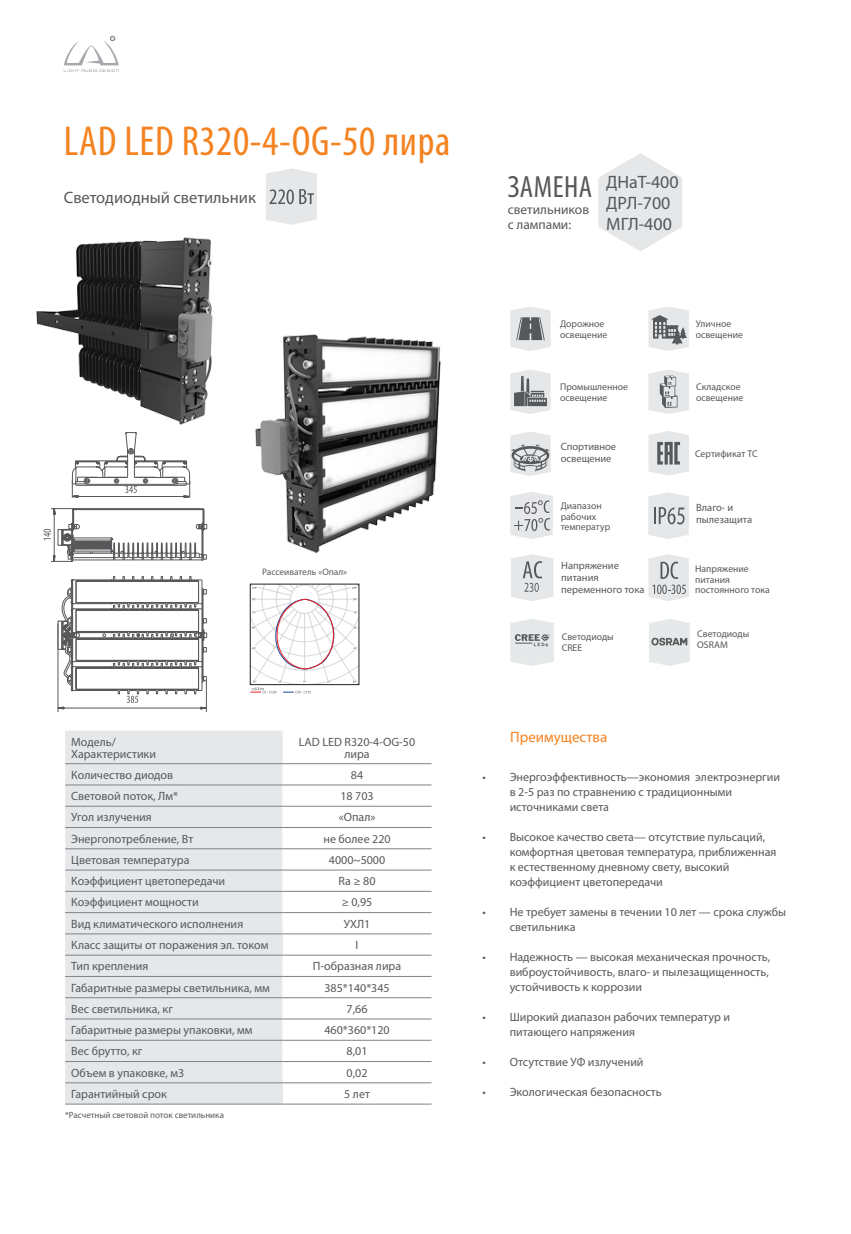
<style>
.page{position:relative;width:851px;height:1234px;background:#fff}
.page>*{position:absolute;margin:0;border:0;box-sizing:border-box;transform-origin:0 0}
.t1{font:condensed 42px "Myriad Pro";letter-spacing:.015em;color:#f58220}
.t2{font:condensed 30.75px "Myriad Pro";letter-spacing:.015em;color:#57585a}
.t3{font:18px "Myriad Pro";color:#57585a}
.t4{font:16.5px "Myriad Pro";color:#57585a}
.t5{font:15px "Myriad Pro";color:#f58220}
.t6{font:13.5px "Myriad Pro";color:#57585a}
.t7{font:12px/15px "Myriad Pro";color:#57585a}
.t8{font:10.5px/12px "Myriad Pro";color:#57585a}
.t9{font:9.75px/10.5px "Myriad Pro";color:#57585a}
.t10{font:9.3px "Myriad Pro";color:#57585a}
.t11{font:9px "Myriad Pro";color:#57585a}
</style>
<div class="page">
<img style="left:255px;top:334px;width:186px;height:220px">
<svg style="left:249px;top:583px;width:111px;height:110px"></svg>
<svg style="left:598px;top:153px;width:84px;height:98px"></svg>
<svg style="left:266px;top:168px;width:51px;height:57px;background:#dedee0"></svg>
<svg style="left:64px;top:36px;width:55px;height:36px"></svg>
<svg style="left:71px;top:440px;width:120px;height:58px"></svg>
<svg style="left:57px;top:576px;width:151px;height:136px"></svg>
<svg style="left:44px;top:508px;width:163px;height:54px"></svg>
<img style="left:36px;top:237px;width:177px;height:203px">
<svg style="left:648px;top:554px;width:40px;height:47px;background:#d7d8da"></svg>
<svg style="left:510px;top:370px;width:40px;height:44px;background:#c2c3c5"></svg>
<svg style="left:648px;top:370px;width:40px;height:44px;background:#d7d8da"></svg>
<svg style="left:648px;top:306px;width:40px;height:45px;background:#c5c6c8"></svg>
<svg style="left:510px;top:306px;width:40px;height:45px;background:#c2c3c5"></svg>
<svg style="left:648px;top:431px;width:40px;height:44px;background:#cccdcf"></svg>
<svg style="left:510px;top:432px;width:40px;height:44px;background:#c7c8ca"></svg>
<svg style="left:510px;top:619px;width:44px;height:46px;background:#dcdede"></svg>
<svg style="left:649px;top:619px;width:40px;height:46px;background:#dbdddd"></svg>
<svg style="left:511px;top:554px;width:42px;height:47px;background:#dddddf"></svg>
<svg style="left:648px;top:492px;width:40px;height:47px;background:#d9dadc"></svg>
<svg style="left:510px;top:492px;width:42px;height:47px;background:#d8d9db"></svg>
<div style="left:65px;top:731px;width:217px;height:351px;background:#e6e7e9"></div>
<svg style="left:282px;top:764px;width:149px;height:339px"></svg>
<div style="left:65px;top:933px;width:217px;height:21px;background:#e6e7e9"></div>
<div style="left:65px;top:1082px;width:217px;height:21px;background:#e6e7e9"></div>
<hr style="left:65px;top:763px;width:217px;height:1px;background:#808285">
<hr style="left:65px;top:784px;width:217px;height:1px;background:#808285">
<hr style="left:65px;top:805px;width:217px;height:1px;background:#808285">
<hr style="left:65px;top:827px;width:217px;height:1px;background:#808285">
<hr style="left:65px;top:848px;width:217px;height:1px;background:#808285">
<hr style="left:65px;top:869px;width:217px;height:1px;background:#808285">
<hr style="left:282px;top:869px;width:149px;height:1px;background:#808285">
<hr style="left:65px;top:890px;width:217px;height:1px;background:#808285">
<hr style="left:282px;top:890px;width:149px;height:1px;background:#808285">
<hr style="left:65px;top:954px;width:217px;height:1px;background:#808285">
<hr style="left:65px;top:975px;width:217px;height:1px;background:#808285">
<hr style="left:65px;top:997px;width:217px;height:1px;background:#808285">
<hr style="left:65px;top:1018px;width:217px;height:1px;background:#808285">
<hr style="left:65px;top:1039px;width:217px;height:1px;background:#808285">
<hr style="left:65px;top:1061px;width:217px;height:1px;background:#808285">
<hr style="left:282px;top:763px;width:149px;height:1px;background:#808285">
<hr style="left:282px;top:784px;width:149px;height:1px;background:#808285">
<hr style="left:282px;top:805px;width:149px;height:1px;background:#808285">
<hr style="left:282px;top:827px;width:149px;height:1px;background:#808285">
<hr style="left:282px;top:848px;width:149px;height:1px;background:#808285">
<hr style="left:65px;top:912px;width:217px;height:1px;background:#808285">
<hr style="left:282px;top:912px;width:149px;height:1px;background:#808285">
<hr style="left:65px;top:933px;width:217px;height:1px;background:#808285">
<hr style="left:282px;top:933px;width:149px;height:1px;background:#808285">
<hr style="left:282px;top:954px;width:149px;height:1px;background:#808285">
<hr style="left:282px;top:975px;width:149px;height:1px;background:#808285">
<hr style="left:282px;top:997px;width:149px;height:1px;background:#808285">
<hr style="left:282px;top:1018px;width:149px;height:1px;background:#808285">
<hr style="left:282px;top:1039px;width:149px;height:1px;background:#808285">
<hr style="left:282px;top:1061px;width:149px;height:1px;background:#808285">
<hr style="left:282px;top:1082px;width:149px;height:1px;background:#808285">
<hr style="left:282px;top:1103px;width:149px;height:1px;background:#808285">
<hr style="left:65px;top:1082px;width:217px;height:1px;background:#808285">
<hr style="left:65px;top:1103px;width:217px;height:1px;background:#808285">
<p class="t1" style="left:64px;top:115px;width:388px">LAD LED R320-4-OG-50 лира</p>
<p class="t4" style="left:64px;top:187px;width:193px">Светодиодный светильник</p>
<p class="t2" style="left:507px;top:168px;width:86px">ЗАМЕНА</p>
<p class="t3" style="left:606px;top:171px;width:74px">ДНаТ-400</p>
<p class="t3" style="left:606px;top:192px;width:66px">ДРЛ-700</p>
<p class="t3" style="left:606px;top:212px;width:67px">МГЛ-400</p>
<p class="t6" style="left:507px;top:201px;width:83px">светильников</p>
<p class="t6" style="left:507px;top:216px;width:65px">с лампами:</p>
<p class="t9" style="left:560px;top:318px;width:49px">Дорожное освещение</p>
<p class="t9" style="left:695px;top:318px;width:49px">Уличное освещение</p>
<p class="t9" style="left:560px;top:381px;width:69px">Промышленное</p>
<p class="t9" style="left:560px;top:392px;width:49px">освещение</p>
<p class="t9" style="left:696px;top:381px;width:46px">Складское</p>
<p class="t9" style="left:696px;top:392px;width:49px">освещение</p>
<p class="t8" style="left:560px;top:440px;width:57px">Спортивное</p>
<p class="t8" style="left:560px;top:452px;width:52px">освещение</p>
<p class="t9" style="left:695px;top:448px;width:64px">Сертификат ТС</p>
<p class="t9" style="left:560px;top:500px;width:43px">Диапазон</p>
<p class="t9" style="left:560px;top:511px;width:51px">рабочих температур</p>
<p class="t8" style="left:696px;top:501px;width:57px">Влаго- и пылезащита</p>
<p class="t10" style="left:262px;top:566px;width:86px">Рассеиватель «Опал»</p>
<p class="t8" style="left:561px;top:559px;width:85px">Напряжение питания переменного тока</p>
<p class="t9" style="left:695px;top:563px;width:55px">Напряжение</p>
<p class="t9" style="left:695px;top:573px;width:36px">питания</p>
<p class="t9" style="left:695px;top:584px;width:76px">постоянного тока</p>
<p class="t9" style="left:561px;top:631px;width:53px">Светодиоды</p>
<p class="t9" style="left:561px;top:641px;width:22px">CREE</p>
<p class="t9" style="left:697px;top:628px;width:53px">Светодиоды</p>
<p class="t9" style="left:697px;top:639px;width:32px">OSRAM</p>
<p class="t7" style="left:71px;top:733px;width:46px">Модель/</p>
<p class="t7" style="left:71px;top:745px;width:86px">Характеристики</p>
<p class="t7" style="left:299px;top:735px;width:118px;line-height:12px;text-align:center">LAD LED R320-4-OG-50 лира</p>
<p class="t7" style="left:71px;top:767px;width:103px">Количество диодов</p>
<p class="t7" style="left:351px;top:767px;width:14px">84</p>
<p class="t7" style="left:71px;top:788px;width:108px">Световой поток, Лм*</p>
<p class="t7" style="left:340px;top:788px;width:35px">18 703</p>
<p class="t7" style="left:71px;top:809px;width:82px">Угол излучения</p>
<p class="t7" style="left:338px;top:809px;width:38px">«Опал»</p>
<p class="t7" style="left:71px;top:830px;width:123px">Энергопотребление, Вт</p>
<p class="t7" style="left:323px;top:830px;width:69px">не более 220</p>
<p class="t7" style="left:71px;top:852px;width:120px">Цветовая температура</p>
<p class="t7" style="left:329px;top:852px;width:58px">4000~5000</p>
<p class="t7" style="left:71px;top:873px;width:155px">Коэффициент цветопередачи</p>
<p class="t7" style="left:338px;top:873px;width:38px">Ra ≥ 80</p>
<p class="t7" style="left:71px;top:894px;width:129px">Коэффициент мощности</p>
<p class="t7" style="left:342px;top:894px;width:32px">≥ 0,95</p>
<p class="t7" style="left:71px;top:915px;width:173px">Вид климатического исполнения</p>
<p class="t7" style="left:343px;top:915px;width:28px">УХЛ1</p>
<p class="t7" style="left:71px;top:937px;width:199px">Класс защиты от поражения эл. током</p>
<p class="t7" style="left:355px;top:937px;width:4px">I</p>
<p class="t7" style="left:71px;top:958px;width:79px">Тип крепления</p>
<p class="t7" style="left:313px;top:958px;width:90px">П-образная лира</p>
<p class="t7" style="left:71px;top:979px;width:200px">Габаритные размеры светильника, мм</p>
<p class="t7" style="left:324px;top:979px;width:67px">385*140*345</p>
<p class="t7" style="left:71px;top:1000px;width:103px">Вес светильника, кг</p>
<p class="t7" style="left:346px;top:1000px;width:22px">7,66</p>
<p class="t7" style="left:71px;top:1022px;width:183px">Габаритные размеры упаковки, мм</p>
<p class="t7" style="left:324px;top:1022px;width:67px">460*360*120</p>
<p class="t7" style="left:71px;top:1043px;width:73px">Вес брутто, кг</p>
<p class="t7" style="left:346px;top:1043px;width:22px">8,01</p>
<p class="t7" style="left:71px;top:1064px;width:114px">Объем в упаковке, м3</p>
<p class="t7" style="left:346px;top:1064px;width:22px">0,02</p>
<p class="t7" style="left:71px;top:1085px;width:97px">Гарантийный срок</p>
<p class="t7" style="left:344px;top:1085px;width:27px">5 лет</p>
<p class="t11" style="left:65px;top:1108px;width:160px">*Расчетный световой поток светильника</p>
<p class="t5" style="left:510px;top:727px;width:98px">Преимущества</p>
<p class="t7" style="left:509px;top:769px;width:272px;text-indent:-27px">• Энергоэффективность—экономия электроэнергии в 2-5 раз по стравнению с традиционными источниками света</p>
<p class="t7" style="left:509px;top:829px;width:268px;text-indent:-27px">• Высокое качество света— отсутствие пульсаций, комфортная цветовая температура, приближенная к естественному дневному свету, высокий коэффициент цветопередачи</p>
<p class="t7" style="left:509px;top:904px;width:278px;text-indent:-27px">• Не требует замены в течении 10 лет — срока службы светильника</p>
<p class="t7" style="left:509px;top:949px;width:262px;text-align:justify;text-indent:-27px">• Надежность — высокая механическая прочность, виброустойчивость, влаго- и пылезащищенность, устойчивость к коррозии</p>
<p class="t7" style="left:509px;top:1009px;width:222px;text-indent:-27px">• Широкий диапазон рабочих температур и питающего напряжения</p>
<p class="t7" style="left:482px;top:1054px;width:162px">• Отсутствие УФ излучений</p>
<p class="t7" style="left:482px;top:1084px;width:180px">• Экологическая безопасность</p>
</div>
